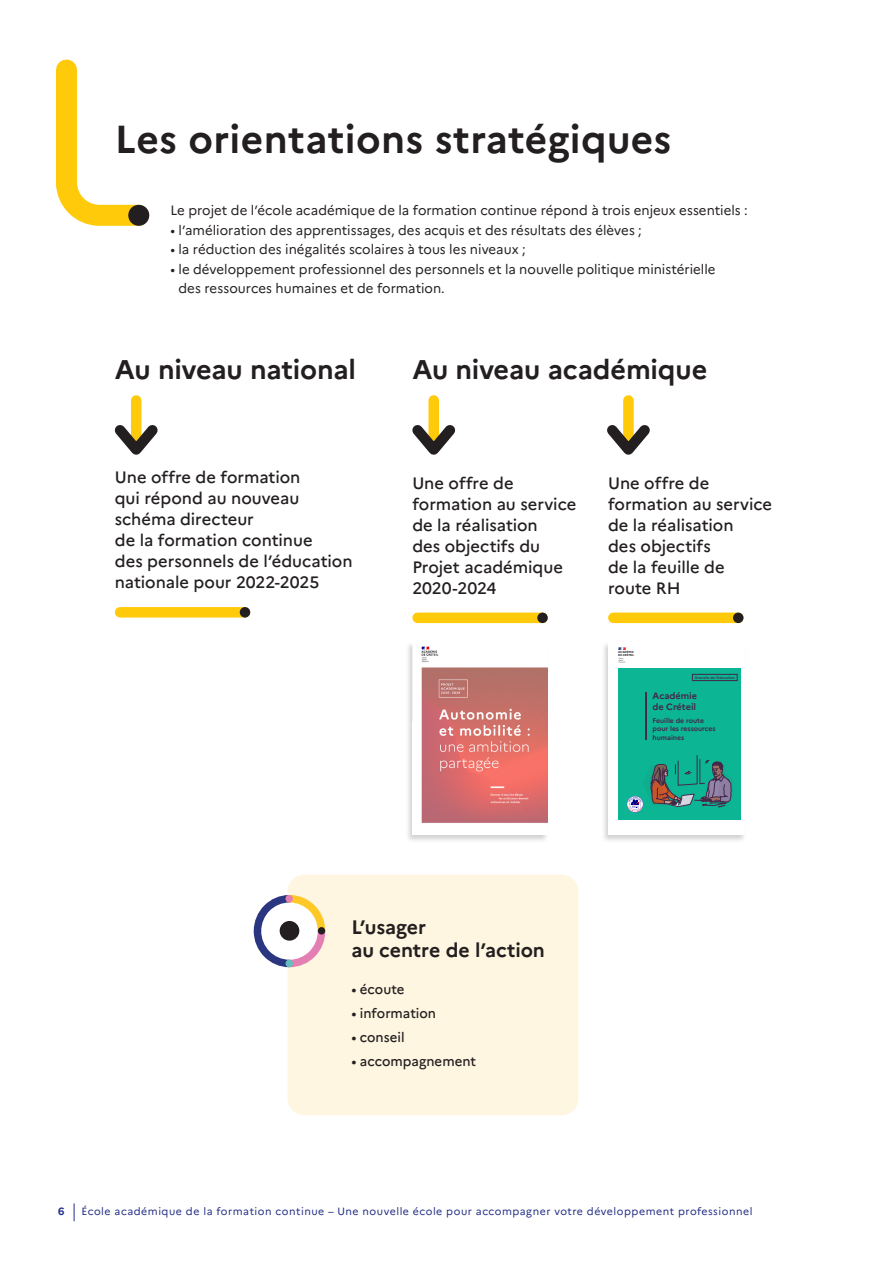
<style>
.page{position:relative;width:893px;height:1263px;background:#fff}
.page>*{position:absolute;margin:0;border:0;box-sizing:border-box;transform-origin:0 0}
.t1{font:700 39px "Marianne";letter-spacing:.01em;color:#231f20}
.t2{font:700 27px "Marianne";letter-spacing:-.005em;color:#231f20}
.t3{font:700 19.5px/22.5px "Marianne";letter-spacing:-.005em;color:#231f20}
.t4{font:500 16.5px/21px "Marianne";letter-spacing:-.005em;color:#231f20}
.t5{font:13.5px/19.5px "Marianne";color:#231f20}
.t6{font:500 13.5px "Marianne";color:#231f20}
.t7{font:10.5px "Marianne";letter-spacing:.05em;color:#222d84}
.t8{font:700 10.5px "Marianne";color:#222d84}
.t9{font:700 9.15px/10.9px "Marianne";color:#442849}
.t10{font:700 6.9px/8.2px "Marianne";color:#442849}
.t11{font:700 3.6px "Marianne";color:#442849}
.t12{font:700 2.85px/2.8px "Marianne";letter-spacing:-.01em;color:#18151a}
</style>
<div class="page">
<svg style="left:74px;top:1203px;width:1px;height:18px"></svg>
<div style="left:287px;top:874px;width:291px;height:241px;background:#fef6e0;border-radius:17px"></div>
<svg style="left:56px;top:59px;width:94px;height:167px"></svg>
<div style="left:128px;top:205px;width:21px;height:21px;background:#231f20;border-radius:50%"></div>
<div style="left:120px;top:607px;width:125px;height:10px;background:#feca0a"></div>
<div style="left:240px;top:607px;width:10px;height:10px;background:#231f20;border-radius:50%"></div>
<div style="left:418px;top:613px;width:124px;height:10px;background:#feca0a"></div>
<div style="left:537px;top:613px;width:11px;height:10px;background:#231f20;border-radius:50%"></div>
<div style="left:613px;top:613px;width:125px;height:10px;background:#feca0a"></div>
<div style="left:733px;top:613px;width:10px;height:10px;background:#231f20;border-radius:50%"></div>
<svg style="left:253px;top:891px;width:73px;height:80px"></svg>
<div style="left:318px;top:927px;width:7px;height:7px;background:#231f20;border-radius:50%"></div>
<div style="left:286px;top:895px;width:7px;height:7px;background:#e37fb3;border-radius:50%"></div>
<div style="left:286px;top:960px;width:7px;height:7px;background:#60bfbe;border-radius:50%"></div>
<div style="left:280px;top:921px;width:19px;height:20px;background:#231f20;border-radius:50%"></div>
<div style="left:131px;top:400px;width:10px;height:45px;background:#feca0a"></div>
<svg style="left:114px;top:415px;width:44px;height:40px"></svg>
<div style="left:428px;top:400px;width:11px;height:45px;background:#feca0a"></div>
<svg style="left:412px;top:415px;width:44px;height:40px"></svg>
<div style="left:623px;top:400px;width:11px;height:45px;background:#feca0a"></div>
<svg style="left:607px;top:415px;width:43px;height:40px"></svg>
<div style="left:405px;top:641px;width:145px;height:202px;background:#231f20;opacity:.2"></div>
<img style="left:412px;top:642px;width:135px;height:193px">
<div style="left:601px;top:641px;width:145px;height:202px;background:#231f20;opacity:.2"></div>
<div style="left:608px;top:642px;width:136px;height:193px;background:#fff"></div>
<svg style="left:618px;top:658px;width:7px;height:5px"></svg>
<svg style="left:618px;top:647px;width:8px;height:3px"></svg>
<div style="left:619px;top:668px;width:122px;height:151px;background:#0cb694"></div>
<div style="left:692px;top:674px;width:45px;height:7px;border:1px solid #442849"></div>
<hr style="left:645px;top:692px;width:2px;height:48px;background:#442849">
<svg style="left:627px;top:755px;width:105px;height:57px"></svg>
<h1 class="t1" style="left:115px;top:115px;width:558px">Les orientations stratégiques</h1>
<p class="t5" style="left:170px;top:201px;width:579px">Le projet de l’école académique de la formation continue répond à trois enjeux essentiels :</p>
<p class="t5" style="left:170px;top:220px;width:473px">• l’amélioration des apprentissages, des acquis et des résultats des élèves ;</p>
<p class="t5" style="left:170px;top:240px;width:357px">• la réduction des inégalités scolaires à tous les niveaux ;</p>
<p class="t5" style="left:179px;top:259px;width:539px;text-indent:-8px">• le développement professionnel des personnels et la nouvelle politique ministérielle des ressources humaines et de formation.</p>
<h2 class="t2" style="left:115px;top:353px;width:243px">Au niveau national</h2>
<h2 class="t2" style="left:412px;top:353px;width:296px">Au niveau académique</h2>
<p class="t4" style="left:115px;top:467px;width:239px">Une offre de formation<br>qui répond au nouveau schéma directeur<br>de la formation continue<br>des personnels de l’éducation nationale pour 2022-2025</p>
<p class="t4" style="left:412px;top:472px;width:166px">Une offre de formation au service de la réalisation<br>des objectifs du<br>Projet académique<br>2020-2024</p>
<p class="t4" style="left:608px;top:472px;width:166px">Une offre de formation au service de la réalisation<br>des objectifs<br>de la feuille de route RH</p>
<h3 class="t3" style="left:351px;top:916px;width:195px">L’usager<br>au centre de l’action</h3>
<p class="t6" style="left:351px;top:981px;width:55px">• écoute</p>
<p class="t6" style="left:351px;top:1005px;width:86px">• information</p>
<p class="t6" style="left:351px;top:1029px;width:55px">• conseil</p>
<p class="t6" style="left:351px;top:1053px;width:126px">• accompagnement</p>
<p class="t12" style="left:618px;top:651px;width:18px">ACADÉMIE<br>DE CRÉTEIL</p>
<p class="t11" style="left:695px;top:675px;width:42px">Grenelle de l’éducation</p>
<p class="t9" style="left:652px;top:690px;width:46px">Académie de Créteil</p>
<p class="t10" style="left:652px;top:716px;width:65px">Feuille de route pour les ressources humaines</p>
<p class="t8" style="left:58px;top:1205px;width:8px">6</p>
<p class="t7" style="left:82px;top:1205px;width:672px">École académique de la formation continue – Une nouvelle école pour accompagner votre développement professionnel</p>
</div>
